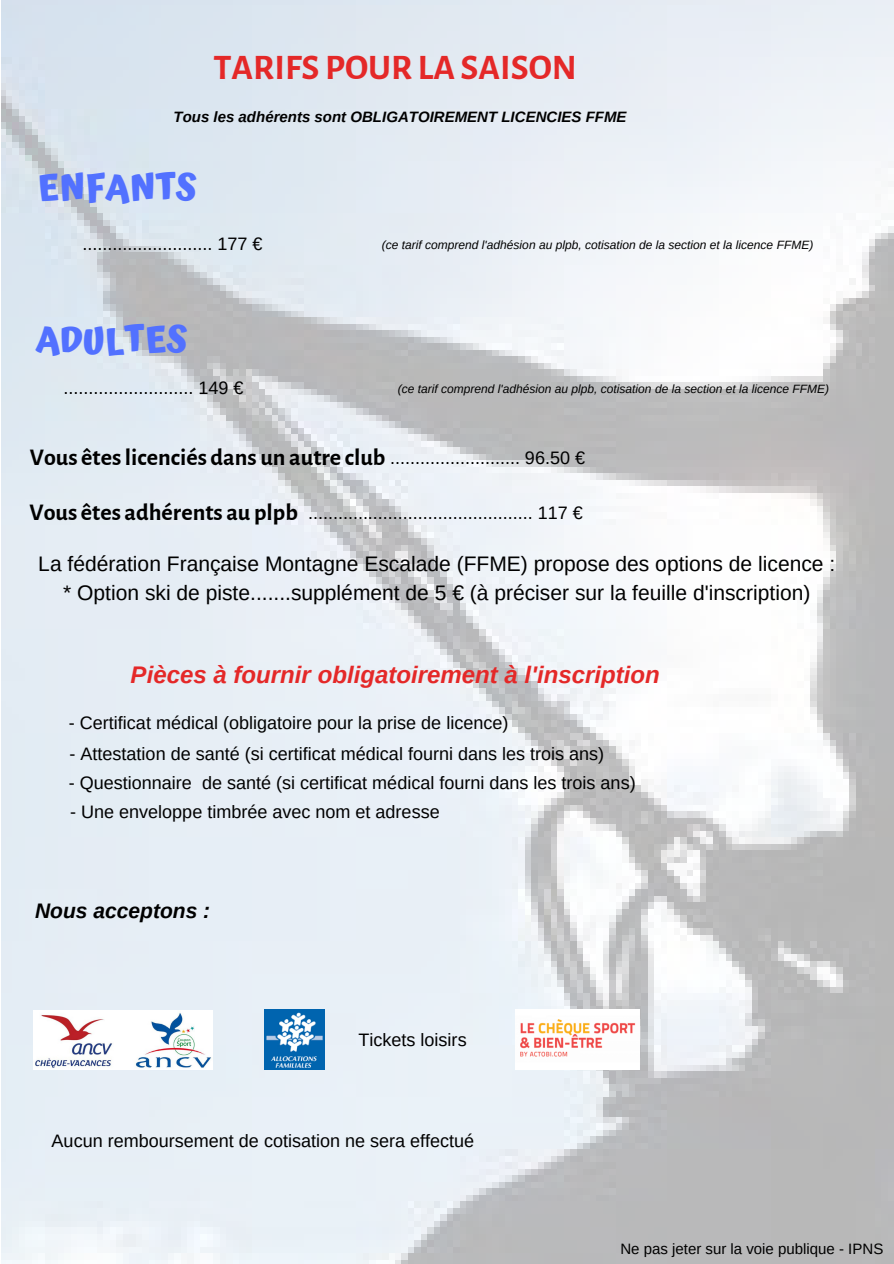
<style>
.page{position:relative;width:894px;height:1264px;background:#fff}
.page>*{position:absolute;margin:0;border:0;box-sizing:border-box;transform-origin:0 0}
.t1{font:700 36px "Alegreya Sans";color:#e42828}
.t2{font:700 36px "Atma";color:#5271ff}
.t3{font:700 24px "Alegreya Sans";color:#000}
.t4{font:italic 700 24px "Arimo";color:#e42828}
.t5{font:21px/29.2px "Arimo";color:#000;text-align:center}
.t6{font:italic 700 21px "Arimo";color:#000}
.t7{font:18px "Arimo";color:#000}
.t8{font:italic 700 15px "Arimo";color:#000}
.t9{font:15px "Arimo";color:#000}
.t10{font:italic 12px "Arimo";color:#000}
.s1{font-family:"Arimo";font-weight:400;font-size:18px}
.s2{font-family:"Alegreya Sans";font-weight:700;font-size:24px}
</style>
<div class="page">
<img style="left:1px;top:0;width:892px;height:1263px">
<img style="left:264px;top:1009px;width:61px;height:60px">
<img style="left:33px;top:1010px;width:179px;height:59px">
<img style="left:515px;top:1009px;width:124px;height:60px">
<h1 class="t1" style="left:213px;top:47px;width:365px">TARIFS POUR LA SAISON</h1>
<p class="t8" style="left:173px;top:108px;width:454px">Tous les adhérents sont OBLIGATOIREMENT LICENCIES FFME</p>
<h1 class="t2" style="left:38px;top:166px;width:160px">ENFANTS</h1>
<p class="t7" style="left:83px;top:234px;width:181px">.......................... 177 €</p>
<h1 class="t2" style="left:36px;top:319px;width:153px">ADULTES</h1>
<p class="t10" style="left:382px;top:238px;width:433px">(ce tarif comprend l'adhésion au plpb, cotisation de la section et la licence FFME)</p>
<p class="t7" style="left:64px;top:378px;width:181px">.......................... 149 €</p>
<p class="t10" style="left:397px;top:382px;width:433px">(ce tarif comprend l'adhésion au plpb, cotisation de la section et la licence FFME)</p>
<h2 class="t3" style="left:30px;top:444px;width:556px">Vous êteslicenciés dans un autre club <span class="s1">.......................... 96.50 €</span></h2>
<p class="t7" style="left:30px;top:502px;width:554px"><span class="s2">Vous êtes adhérents au plpb</span> ............................................. 117 €</p>
<p class="t5" style="left:38px;top:548px;width:798px">La fédération Française Montagne Escalade (FFME) propose des options de licence : * Option ski de piste.......supplément de 5 € (à préciser sur la feuille d'inscription)</p>
<h2 class="t4" style="left:131px;top:661px;width:530px">Pièces à fournir obligatoirement à l'inscription</h2>
<p class="t7" style="left:69px;top:713px;width:441px">- Certificat médical (obligatoire pour la prise de licence)</p>
<p class="t7" style="left:70px;top:743px;width:536px">- Attestation de santé (si certificat médical fourni dans les trois ans)</p>
<p class="t7" style="left:69px;top:772px;width:568px">- Questionnaire de santé (si certificat médical fourni dans les trois ans)</p>
<p class="t7" style="left:70px;top:801px;width:371px">- Une enveloppe timbrée avec nom et adresse</p>
<p class="t6" style="left:35px;top:898px;width:177px">Nous acceptons :</p>
<p class="t7" style="left:358px;top:1029px;width:110px">Tickets loisirs</p>
<p class="t7" style="left:52px;top:1130px;width:424px">Aucun remboursement de cotisation ne sera effectué</p>
<p class="t9" style="left:620px;top:1240px;width:264px">Ne pas jeter sur la voie publique - IPNS</p>
</div>
